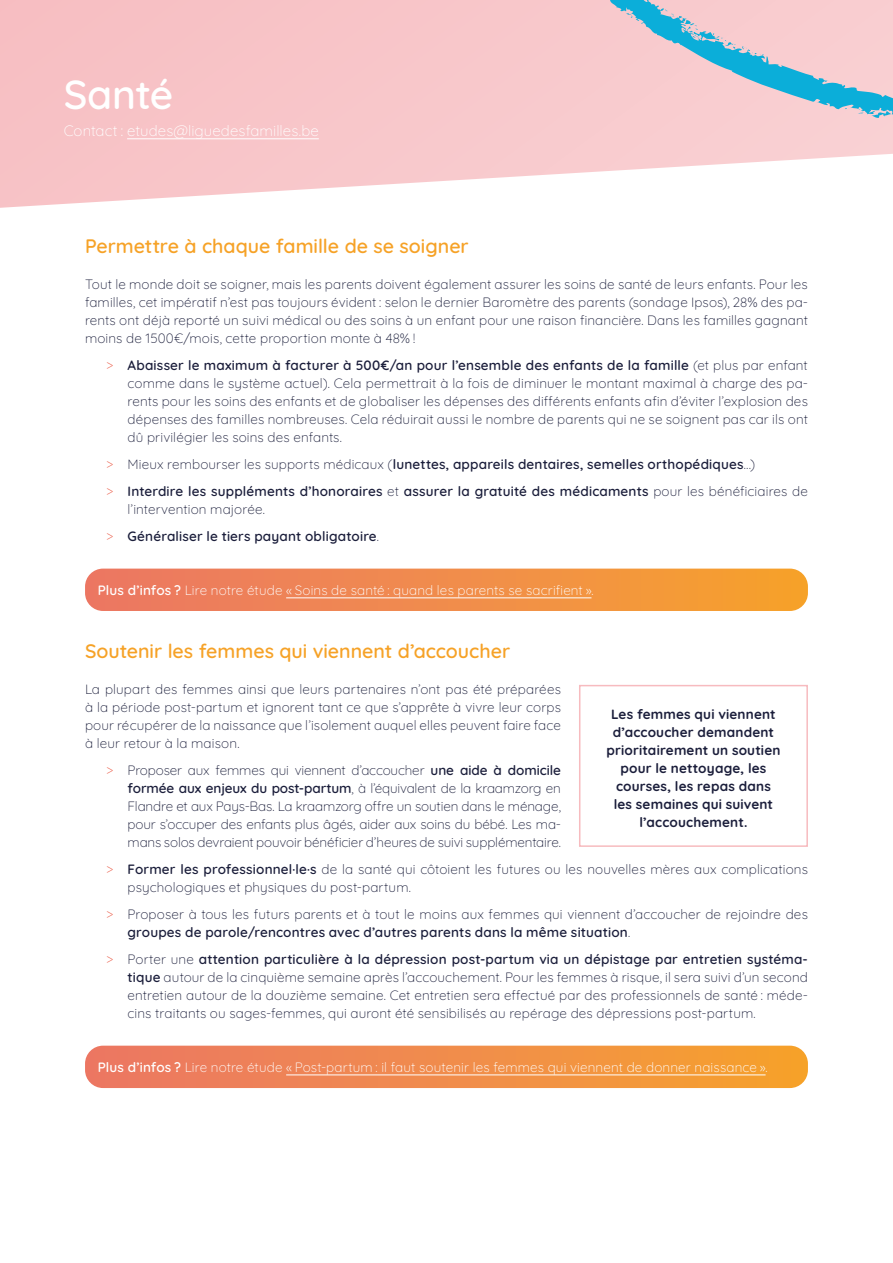
<style>
.page{position:relative;width:893px;height:1263px;background:#fff}
.page>*{position:absolute;margin:0;border:0;box-sizing:border-box;transform-origin:0 0}
.t1{font:600 40.5px "Quicksand";letter-spacing:-.01em;color:#fff}
.t2{font:600 19.5px "Quicksand";color:#f6a227}
.t3{font:300 15px "Quicksand";letter-spacing:.005em;color:#fff}
.t4{font:300 13.5px/18px "Quicksand";letter-spacing:.01em;color:#1b1e3b;text-align:justify}
.t5{font:600 13.5px/27px "Quicksand";letter-spacing:.01em;color:#1b1e3b}
.t6{font:300 13.5px "Quicksand";letter-spacing:.01em;color:#fff}
.t7{font:700 13.5px/18px "Quicksand";letter-spacing:.01em;color:#1b1e3b;text-align:center}
.s1{color:#ec604d}
.s2{font-weight:600}
.s3{font-weight:300;color:#ec604d}
.s4{font-weight:300}
</style>
<div class="page">
<svg style="left:0;top:0;width:893px;height:208px;fill:#f8c6c9"></svg>
<svg style="left:490px;top:0;width:403px;height:124px;background:#dcc7cf"></svg>
<svg style="left:858px;top:109px;width:5px;height:5px"></svg>
<svg style="left:707px;top:32px;width:50px;height:23px"></svg>
<svg style="left:685px;top:20px;width:14px;height:18px"></svg>
<svg style="left:665px;top:9px;width:10px;height:8px"></svg>
<svg style="left:626px;top:13px;width:14px;height:8px"></svg>
<svg style="left:85px;top:569px;width:723px;height:42px;background:#f08d4b"></svg>
<hr style="left:286px;top:597px;width:305px;height:1px;background:#fff">
<svg style="left:85px;top:1046px;width:723px;height:42px;background:#f08d4c"></svg>
<hr style="left:286px;top:1074px;width:480px;height:1px;background:#fff">
<hr style="left:127px;top:138px;width:192px;height:1px;background:#fff">
<div style="left:579px;top:685px;width:229px;height:162px;border:2px solid #f7bbbf"></div>
<h1 class="t1" style="left:64px;top:63px;width:111px">Santé</h1>
<p class="t3" style="left:64px;top:119px;width:257px">Contact : etudes@liguedesfamilles.be</p>
<h2 class="t2" style="left:85px;top:231px;width:385px">Permettre à chaque famille de se soigner</h2>
<p class="t4" style="left:85px;top:274px;width:724px">Tout le monde doit se soigner, mais les parents doivent également assurer les soins de santé de leurs enfants. Pour les familles, cet impératif n’est pas toujours évident : selon le dernier Baromètre des parents (sondage Ipsos), 28% des pa&shy;rents ont déjà reporté un suivi médical ou des soins à un enfant pour une raison financière. Dans les familles gagnant moins de 1500€/mois, cette proportion monte à 48% !</p>
<p class="t4" style="left:128px;top:355px;width:682px;text-indent:-21px"><span class="s1">&gt;</span> <span class="s2">Abaisser le maximum à facturer à 500€/an pour l’ensemble des enfants de la famille</span> (et plus par enfant comme dans le système actuel). Cela permettrait à la fois de diminuer le montant maximal à charge des pa&shy;rents pour les soins des enfants et de globaliser les dépenses des différents enfants afin d’éviter l’explosion des dépenses des familles nombreuses. Cela réduirait aussi le nombre de parents qui ne se soignent pas car ils ont dû privilégier les soins des enfants.</p>
<p class="t5" style="left:106px;top:449px;width:703px"><span class="s3">&gt;</span> <span class="s4">Mieux rembourser les supports médicaux (</span>lunettes, appareils dentaires, semelles orthopédiques<span class="s4">…)<br></span><span class="s3">&gt;</span> Interdire les suppléments d’honoraires <span class="s4">et</span> assurer la gratuité des médicaments <span class="s4">pour les bénéficiaires de</span></p>
<p class="t5" style="left:106px;top:494px;width:274px;text-indent:21px"><span class="s4">l’intervention majorée.<br></span><span class="s3">&gt;</span> Généraliser le tiers payant obligatoire<span class="s4">.</span></p>
<p class="t6" style="left:98px;top:579px;width:497px"><span class="s2">Plus d’infos ?</span> Lire notre étude « Soins de santé : quand les parents se sacrifient ».</p>
<h2 class="t2" style="left:85px;top:636px;width:427px">Soutenir les femmes qui viennent d’accoucher</h2>
<p class="t4" style="left:85px;top:679px;width:477px">La plupart des femmes ainsi que leurs partenaires n’ont pas été préparées à la période post-partum et ignorent tant ce que s’apprête à vivre leur corps pour récupérer de la naissance que l’isolement auquel elles peuvent faire face à leur retour à la maison.</p>
<p class="t4" style="left:128px;top:760px;width:435px;text-indent:-21px"><span class="s1">&gt;</span> Proposer aux femmes qui viennent d’accoucher <span class="s2">une aide à domicile formée aux enjeux du post-partum</span>, à l’équivalent de la kraamzorg en Flandre et aux Pays-Bas. La kraamzorg offre un soutien dans le ménage, pour s’occuper des enfants plus âgés, aider aux soins du bébé. Les ma&shy;mans solos devraient pouvoir bénéficier d’heures de suivi supplémentaire.</p>
<p class="t4" style="left:128px;top:859px;width:682px;text-indent:-21px"><span class="s1">&gt;</span> <span class="s2">Former les professionnel·le·s</span> de la santé qui côtoient les futures ou les nouvelles mères aux complications psychologiques et physiques du post-partum.</p>
<p class="t4" style="left:128px;top:904px;width:682px;text-indent:-21px"><span class="s1">&gt;</span> Proposer à tous les futurs parents et à tout le moins aux femmes qui viennent d’accoucher de rejoindre des <span class="s2">groupes de parole/rencontres avec d’autres parents dans la même situation</span>.</p>
<p class="t4" style="left:128px;top:949px;width:682px;text-indent:-21px"><span class="s1">&gt;</span> Porter une <span class="s2">attention particulière à la dépression post-partum via un dépistage par entretien systéma&shy;tique</span> autour de la cinquième semaine après l’accouchement. Pour les femmes à risque, il sera suivi d’un second entretien autour de la douzième semaine. Cet entretien sera effectué par des professionnels de santé : méde&shy;cins traitants ou sages-femmes, qui auront été sensibilisés au repérage des dépressions post-partum.</p>
<p class="t7" style="left:606px;top:703px;width:176px">Les femmes qui viennent d’accoucher demandent prioritairement un soutien pour le nettoyage, les courses, les repas dans les semaines qui suivent l’accouchement.</p>
<p class="t6" style="left:98px;top:1056px;width:671px"><span class="s2">Plus d’infos ?</span> Lire notre étude « Post-partum : il faut soutenir les femmes qui viennent de donner naissance ».</p>
</div>
